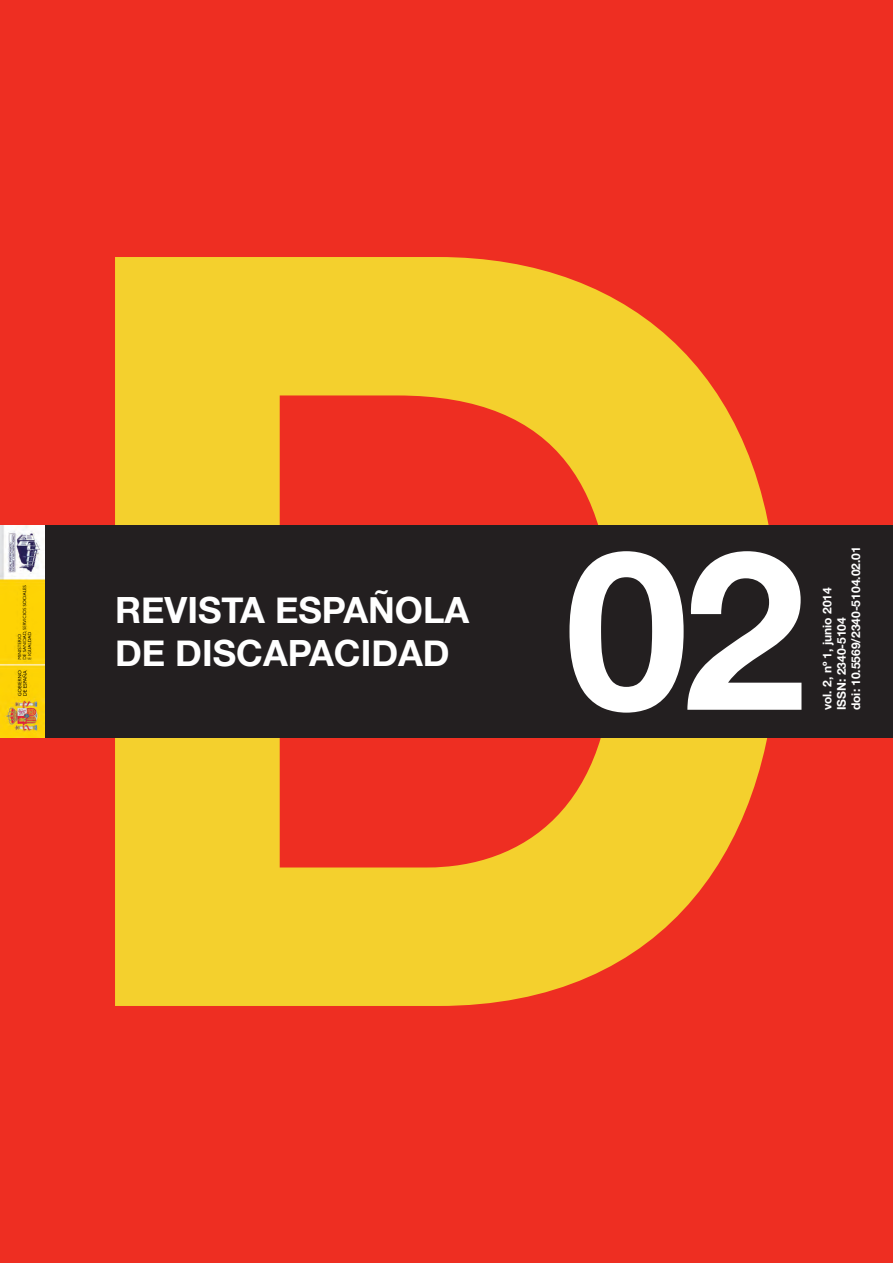
<style>
.page{position:relative;width:893px;height:1263px;background:#ee2e22}
.page>*{position:absolute;margin:0;border:0;box-sizing:border-box;transform-origin:0 0}
.t1{font:700 222px "Helvetica Neue";color:#fff}
.t2{font:700 36.15px "Helvetica Neue";color:#fff}
.t3{font:700 12px "Helvetica Neue";color:#fff}
</style>
<div class="page">
<svg style="left:115px;top:257px;width:654px;height:749px;fill:#f4d02d"></svg>
<div style="left:0;top:525px;width:893px;height:213px;background:#231f20"></div>
<img style="left:0;top:525px;width:45px;height:213px">
<p class="t2" style="left:115px;top:577px;width:356px">REVISTA ESPAÑOLA</p>
<p class="t2" style="left:115px;top:621px;width:336px">DE DISCAPACIDAD</p>
<p class="t1" style="left:565px;top:430px;width:243px">02</p>
<p class="t3" style="left:845px;top:710px;width:165px;rotate:-90deg">doi: 10.5569/2340-5104.02.01</p>
<p class="t3" style="left:816px;top:710px;width:124px;rotate:-90deg">vol. 2, nº 1, junio 2014</p>
<p class="t3" style="left:831px;top:710px;width:94px;rotate:-90deg">ISSN: 2340-5104</p>
</div>
